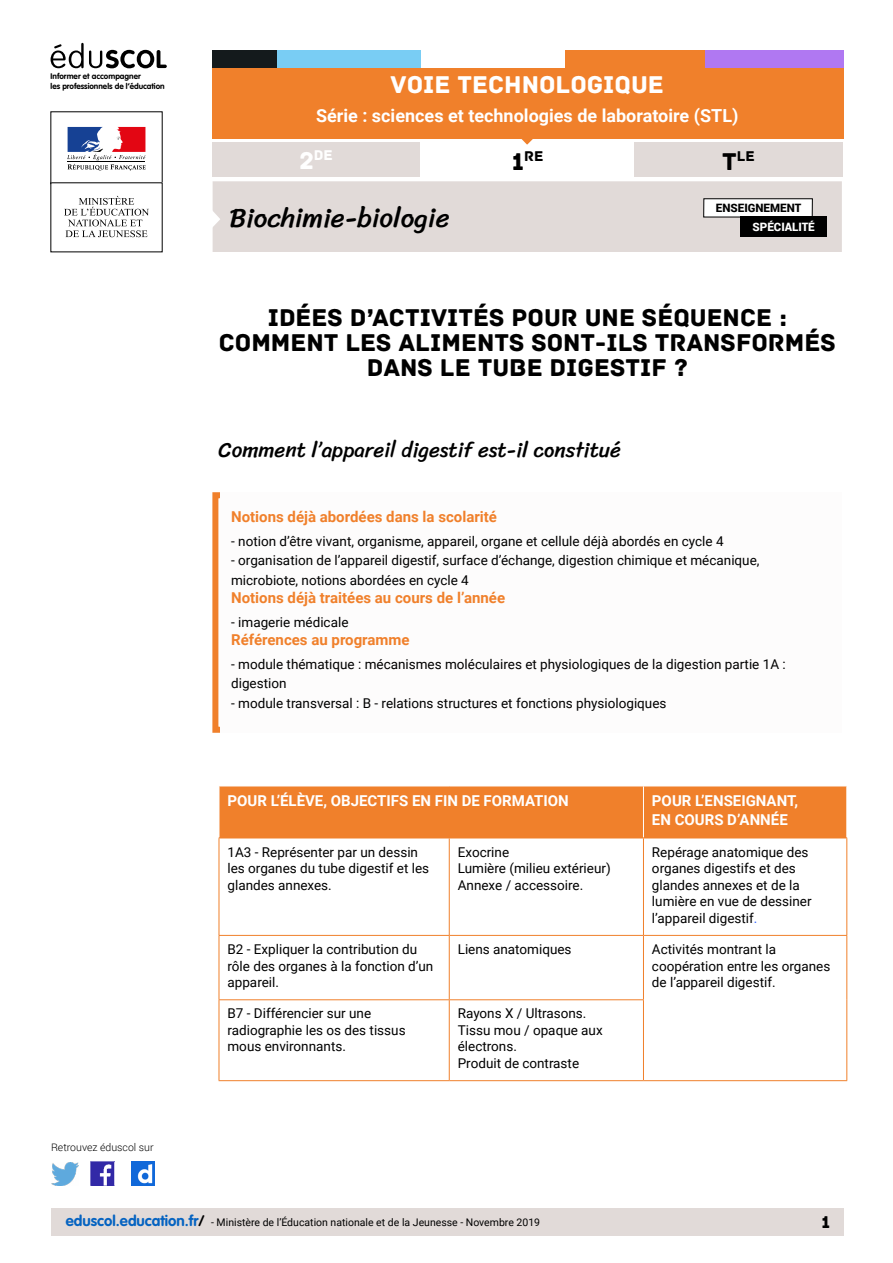
<style>
.page{position:relative;width:893px;height:1263px;background:#fff}
.page>*{position:absolute;margin:0;border:0;box-sizing:border-box;transform-origin:0 0}
.t1{font:27px "Sriracha";color:#000}
.t2{font:25.5px/25.2px "Archive";color:#000;text-align:center}
.t3{font:25.5px "Archive";color:#fff}
.t4{font:21px "Sriracha";color:#000}
.t5{font:700 18px "Roboto";color:#fff}
.t6{font:18px "Archive";color:#000}
.t7{font:700 15px "Roboto";color:#f0802b}
.t8{font:700 15px/19.5px "Roboto";color:#fff}
.t9{font:14.85px "Archive";color:#000}
.t10{font:14.85px "Archive";color:#fff}
.t11{font:13.5px/16.5px "Roboto";color:#000}
.t12{font:900 11.55px "Roboto";color:#000}
.t13{font:900 11.55px "Roboto";color:#fff}
.t14{font:10.5px "Roboto";color:#000}
.t15{font:300 10.5px "Roboto";color:#000}
.t16{font:700 8.1px/9.8px "VAG Rounded Std";color:#000}
.s1{font-size:25.5px}
.s2{color:#36f}
.s3{font-family:"VAG Rounded Std";font-weight:700;font-size:15px;color:#0563c1}
.s4{font-family:"VAG Rounded Std";font-weight:700;font-size:15px}
</style>
<div class="page">
<div style="left:51px;top:1209px;width:792px;height:27px;background:#e1dad8"></div>
<img style="left:91px;top:1162px;width:23px;height:23px">
<img style="left:51px;top:1163px;width:28px;height:22px">
<img style="left:132px;top:1162px;width:22px;height:23px">
<svg style="left:509px;top:138px;width:41px;height:7px"></svg>
<div style="left:213px;top:143px;width:207px;height:34px;background:#e1dad8"></div>
<div style="left:634px;top:143px;width:209px;height:34px;background:#e1dad8"></div>
<div style="left:213px;top:68px;width:630px;height:70px;background:#f0802b"></div>
<div style="left:277px;top:50px;width:143px;height:18px;background:#79cdf4"></div>
<div style="left:213px;top:50px;width:64px;height:18px;background:#141a1c"></div>
<div style="left:704px;top:50px;width:139px;height:18px;background:#b078f2"></div>
<div style="left:565px;top:50px;width:140px;height:18px;background:#f0802b"></div>
<svg style="left:212px;top:181px;width:630px;height:71px;background:#e0dad8"></svg>
<div style="left:740px;top:217px;width:87px;height:20px;background:#000"></div>
<svg style="left:67px;top:127px;width:79px;height:44px"></svg>
<hr style="left:67px;top:161px;width:78px;height:1px;background:#000">
<svg style="left:64px;top:196px;width:85px;height:41px"></svg>
<svg style="left:51px;top:43px;width:116px;height:25px"></svg>
<div style="left:220px;top:787px;width:626px;height:51px;background:#f0802b"></div>
<svg style="left:220px;top:839px;width:626px;height:241px"></svg>
<hr style="left:643px;top:786px;width:1px;height:52px;background:#fff">
<hr style="left:449px;top:838px;width:1px;height:97px;background:#f0802b">
<hr style="left:643px;top:838px;width:1px;height:97px;background:#f0802b">
<hr style="left:219px;top:935px;width:230px;height:1px;background:#f0802b">
<hr style="left:449px;top:935px;width:194px;height:1px;background:#f0802b">
<hr style="left:449px;top:936px;width:1px;height:63px;background:#f0802b">
<hr style="left:643px;top:935px;width:204px;height:1px;background:#f0802b">
<hr style="left:643px;top:936px;width:1px;height:63px;background:#f0802b">
<hr style="left:219px;top:999px;width:230px;height:1px;background:#f0802b">
<hr style="left:449px;top:999px;width:195px;height:1px;background:#f0802b">
<hr style="left:449px;top:1000px;width:1px;height:80px;background:#f0802b">
<hr style="left:643px;top:1000px;width:1px;height:80px;background:#f0802b">
<hr style="left:219px;top:838px;width:1px;height:97px;background:#f0802b">
<hr style="left:846px;top:838px;width:1px;height:97px;background:#f0802b">
<hr style="left:219px;top:936px;width:1px;height:63px;background:#f0802b">
<hr style="left:846px;top:936px;width:1px;height:64px;background:#f0802b">
<hr style="left:219px;top:1000px;width:1px;height:80px;background:#f0802b">
<hr style="left:846px;top:1000px;width:1px;height:80px;background:#f0802b">
<hr style="left:219px;top:1080px;width:230px;height:1px;background:#f0802b">
<hr style="left:449px;top:1080px;width:194px;height:1px;background:#f0802b">
<hr style="left:643px;top:1080px;width:204px;height:1px;background:#f0802b">
<hr style="left:219px;top:838px;width:230px;height:1px;background:#f0802b">
<hr style="left:449px;top:838px;width:194px;height:1px;background:#f0802b">
<hr style="left:643px;top:838px;width:204px;height:1px;background:#f0802b">
<div style="left:212px;top:492px;width:630px;height:241px;border:6px solid #fff"></div>
<p class="t16" style="left:51px;top:71px;width:116px">Informer et accompagner<br>les professionnels de l’éducation</p>
<p class="t15" style="left:51px;top:1140px;width:104px">Retrouvez éduscol sur</p>
<h2 class="t3" style="left:391px;top:69px;width:275px">VOIE TECHNOLOGIQUE</h2>
<h3 class="t5" style="left:316px;top:103px;width:424px">Série : sciences et technologies de laboratoire (STL)</h3>
<p class="t10" style="left:300px;top:147px;width:35px"><span class="s1">2</span>DE</p>
<p class="t9" style="left:512px;top:148px;width:33px"><span class="s1">1</span>RE</p>
<p class="t9" style="left:722px;top:148px;width:34px"><span class="s1">T</span>LE</p>
<h1 class="t1" style="left:229px;top:202px;width:222px">Biochimie-biologie</h1>
<p class="t12" style="left:716px;top:199px;width:87px">ENSEIGNEMENT</p>
<p class="t13" style="left:752px;top:219px;width:64px">SPÉCIALITÉ</p>
<h2 class="t2" style="left:219px;top:305px;width:618px">IDÉES D’ACTIVITÉS POUR UNE SÉQUENCE :<br>COMMENT LES ALIMENTS SONT-ILS TRANSFORMÉS<br>DANS LE TUBE DIGESTIF ?</h2>
<h3 class="t4" style="left:219px;top:437px;width:404px">Comment l’appareil digestif est-il constitué</h3>
<p class="t7" style="left:231px;top:506px;width:267px">Notions déjà abordées dans la scolarité</p>
<p class="t11" style="left:231px;top:532px;width:494px">- notion d’être vivant, organisme, appareil, organe et cellule déjà abordés en cycle 4</p>
<p class="t11" style="left:231px;top:550px;width:530px;line-height:19.5px">- organisation de l’appareil digestif, surface d’échange, digestion chimique et mécanique, microbiote, notions abordées en cycle 4</p>
<p class="t7" style="left:231px;top:587px;width:275px">Notions déjà traitées au cours de l’année</p>
<p class="t11" style="left:231px;top:613px;width:119px">- imagerie médicale</p>
<p class="t7" style="left:231px;top:629px;width:180px">Références au programme</p>
<p class="t11" style="left:231px;top:653px;width:556px;line-height:19.5px">- module thématique : mécanismes moléculaires et physiologiques de la digestion partie 1A : digestion</p>
<p class="t11" style="left:231px;top:694px;width:437px">- module transversal : B - relations structures et fonctions physiologiques</p>
<p class="t8" style="left:227px;top:790px;width:343px">POUR L’ÉLÈVE, OBJECTIFS EN FIN DE FORMATION</p>
<p class="t8" style="left:652px;top:790px;width:148px">POUR L’ENSEIGNANT,<br>EN COURS D’ANNÉE</p>
<p class="t11" style="left:227px;top:843px;width:203px">1A3 - Représenter par un dessin les organes du tube digestif et les glandes annexes.</p>
<p class="t11" style="left:458px;top:843px;width:154px">Exocrine<br>Lumière (milieu extérieur)<br>Annexe / accessoire.</p>
<p class="t11" style="left:652px;top:843px;width:161px">Repérage anatomique des organes digestifs et des glandes annexes et de la lumière en vue de dessiner l’appareil digestif<span class="s2">.</span></p>
<p class="t11" style="left:227px;top:940px;width:207px">B2 - Expliquer la contribution du rôle des organes à la fonction d’un appareil.</p>
<p class="t11" style="left:458px;top:940px;width:115px">Liens anatomiques</p>
<p class="t11" style="left:652px;top:940px;width:180px">Activités montrant la coopération entre les organes de l’appareil digestif.</p>
<p class="t11" style="left:227px;top:1005px;width:180px">B7 - Différencier sur une radiographie les os des tissus mous environnants.</p>
<p class="t11" style="left:458px;top:1005px;width:146px">Rayons X / Ultrasons.<br>Tissu mou / opaque aux électrons.<br>Produit de contraste</p>
<p class="t14" style="left:66px;top:1215px;width:476px"><span class="s3">eduscol.education.fr</span><span class="s4">/</span> - Ministère de l’Éducation nationale et de la Jeunesse - Novembre 2019</p>
<h3 class="t6" style="left:821px;top:1211px;width:10px">1</h3>
</div>
